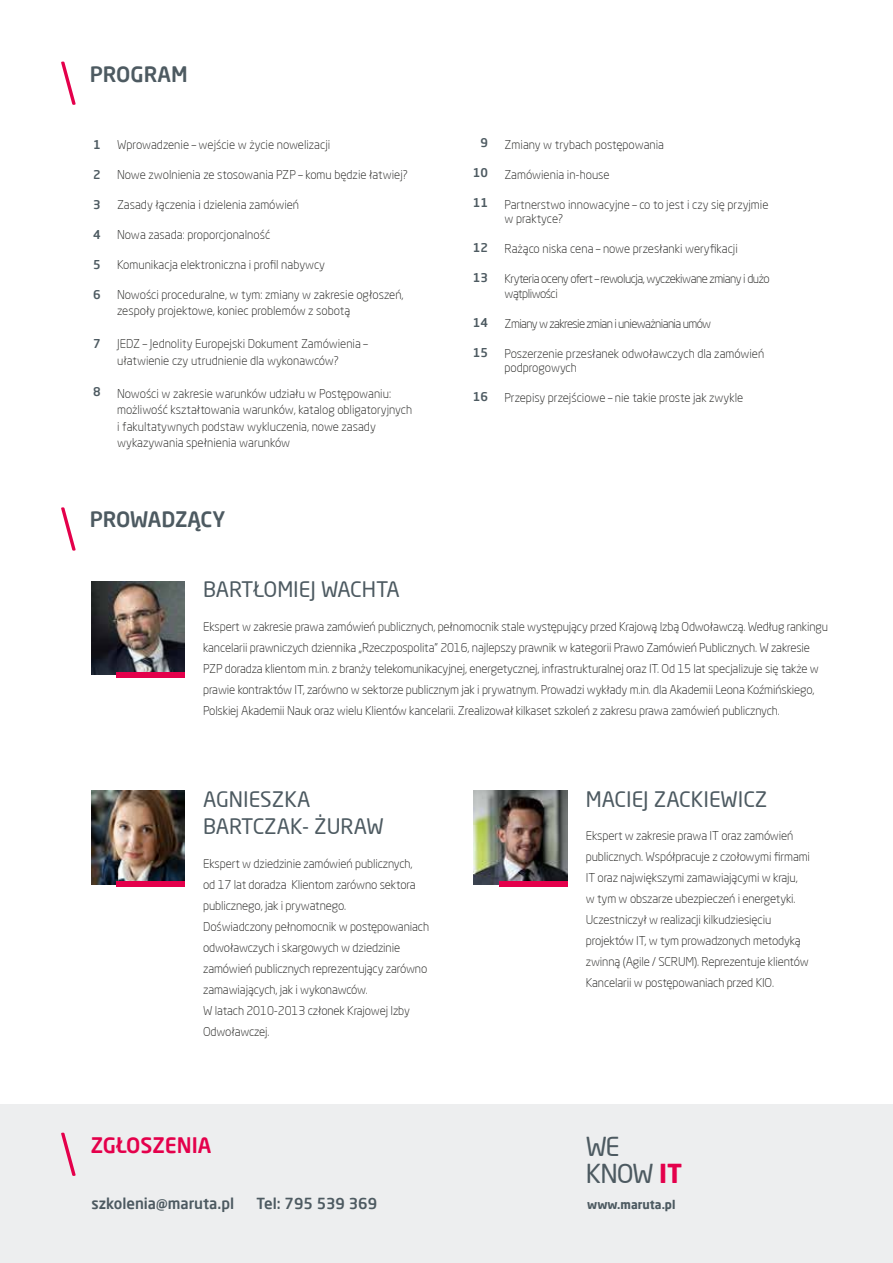
<style>
.page{position:relative;width:893px;height:1263px;background:#fff}
.page>*{position:absolute;margin:0;border:0;box-sizing:border-box;transform-origin:0 0}
.t1{font:25.65px/26.7px "Neo Sans Pro";letter-spacing:-.045em;color:#4d5a61}
.t2{font:21px/27px "Neo Sans Pro";color:#4d5a61}
.t3{font:500 21px "Neo Sans Pro";color:#4d5a61}
.t4{font:500 21px "Neo Sans Pro";color:#e4004b}
.t5{font:500 15px "Neo Sans Pro";color:#4d5a61}
.t6{font:300 12px/21px "Neo Sans Pro";letter-spacing:-.01em;color:#1d1d1b}
.t7{font:300 12px/14.4px "Neo Sans Pro";letter-spacing:-.04em;color:#1d1d1b}
.t8{font:300 12px "Neo Sans Pro";letter-spacing:-.05em;color:#1d1d1b}
.t9{font:500 12px "Neo Sans Pro";color:#4d5a61}
.t10{font:700 12px "Neo Sans Pro";color:#4d5a61}
.s1{font-weight:700;color:#e4004b}
</style>
<div class="page">
<img style="left:474px;top:790px;width:93px;height:94px">
<img style="left:91px;top:791px;width:94px;height:93px">
<div style="left:117px;top:881px;width:68px;height:6px;background:#e4004b"></div>
<div style="left:499px;top:881px;width:68px;height:6px;background:#e4004b"></div>
<svg style="left:61px;top:507px;width:15px;height:44px"></svg>
<svg style="left:61px;top:62px;width:15px;height:43px"></svg>
<div style="left:0;top:1104px;width:893px;height:159px;background:#edeeef"></div>
<svg style="left:61px;top:1132px;width:15px;height:44px"></svg>
<img style="left:91px;top:581px;width:94px;height:94px">
<div style="left:117px;top:672px;width:68px;height:5px;background:#e4004b"></div>
<h2 class="t3" style="left:90px;top:61px;width:99px">PROGRAM</h2>
<p class="t9" style="left:93px;top:137px;width:9px">1</p>
<p class="t9" style="left:93px;top:167px;width:9px">2</p>
<p class="t9" style="left:93px;top:197px;width:9px">3</p>
<p class="t9" style="left:93px;top:227px;width:9px">4</p>
<p class="t9" style="left:93px;top:257px;width:9px">5</p>
<p class="t9" style="left:93px;top:287px;width:9px">6</p>
<p class="t9" style="left:93px;top:336px;width:9px">7</p>
<p class="t9" style="left:93px;top:384px;width:9px">8</p>
<p class="t6" style="left:117px;top:134px;width:215px">Wprowadzenie – wejście w życie nowelizacji</p>
<p class="t6" style="left:117px;top:164px;width:292px">Nowe zwolnienia ze stosowania PZP – komu będzie łatwiej?</p>
<p class="t6" style="left:117px;top:194px;width:184px">Zasady łączenia i dzielenia zamówień</p>
<p class="t6" style="left:117px;top:224px;width:155px">Nowa zasada: proporcjonalność</p>
<p class="t6" style="left:117px;top:254px;width:209px">Komunikacja elektroniczna i profil nabywcy</p>
<p class="t6" style="left:117px;top:286px;width:288px;line-height:16.5px">Nowości proceduralne, w tym: zmiany w zakresie ogłoszeń, zespoły projektowe, koniec problemów z sobotą</p>
<p class="t6" style="left:117px;top:335px;width:252px;line-height:16.5px">JEDZ – Jednolity Europejski Dokument Zamówienia – ułatwienie czy utrudnienie dla wykonawców?</p>
<p class="t6" style="left:117px;top:385px;width:296px;line-height:16.5px">Nowości w zakresie warunków udziału w Postępowaniu: możliwość kształtowania warunków, katalog obligatoryjnych i fakultatywnych podstaw wykluczenia, nowe zasady wykazywania spełnienia warunków</p>
<h2 class="t3" style="left:90px;top:506px;width:137px">PROWADZĄCY</h2>
<p class="t9" style="left:480px;top:135px;width:9px">9</p>
<p class="t9" style="left:473px;top:165px;width:17px">10</p>
<p class="t9" style="left:473px;top:195px;width:17px">11</p>
<p class="t9" style="left:473px;top:240px;width:17px">12</p>
<p class="t9" style="left:473px;top:270px;width:17px">13</p>
<p class="t9" style="left:473px;top:315px;width:17px">14</p>
<p class="t9" style="left:473px;top:345px;width:17px">15</p>
<p class="t9" style="left:473px;top:389px;width:17px">16</p>
<p class="t6" style="left:504px;top:134px;width:161px">Zmiany w trybach postępowania</p>
<p class="t6" style="left:504px;top:164px;width:107px">Zamówienia in-house</p>
<p class="t6" style="left:504px;top:197px;width:266px;line-height:14.4px">Partnerstwo innowacyjne – co to jest i czy się przyjmie w praktyce?</p>
<p class="t6" style="left:504px;top:238px;width:235px">Rażąco niska cena – nowe przesłanki weryfikacji</p>
<p class="t7" style="left:504px;top:271px;width:267px">Kryteria oceny ofert – rewolucja, wyczekiwane zmiany i dużo wątpliwości</p>
<p class="t8" style="left:504px;top:316px;width:208px">Zmiany w zakresie zmian i unieważniania umów</p>
<p class="t6" style="left:504px;top:346px;width:261px;line-height:14.4px">Poszerzenie przesłanek odwoławczych dla zamówień podprogowych</p>
<p class="t6" style="left:504px;top:387px;width:240px">Przepisy przejściowe – nie takie proste jak zwykle</p>
<h2 class="t2" style="left:203px;top:575px;width:198px">BARTŁOMIEJ WACHTA</h2>
<p class="t6" style="left:203px;top:615px;width:626px">Ekspert w zakresie prawa zamówień publicznych, pełnomocnik stale występujący przed Krajową Izbą Odwoławczą. Według rankingu kancelarii prawniczych dziennika „Rzeczpospolita” 2016, najlepszy prawnik w kategorii Prawo Zamówień Publicznych. W zakresie PZP doradza klientom m.in. z branży telekomunikacyjnej, energetycznej, infrastrukturalnej oraz IT. Od 15 lat specjalizuje się także w prawie kontraktów IT, zarówno w sektorze publicznym jak i prywatnym. Prowadzi wykłady m.in. dla Akademii Leona Koźmińskiego, Polskiej Akademii Nauk oraz wielu Klientów kancelarii. Zrealizował kilkaset szkoleń z zakresu prawa zamówień publicznych.</p>
<h2 class="t2" style="left:203px;top:785px;width:182px">AGNIESZKA<br>BARTCZAK- ŻURAW</h2>
<p class="t6" style="left:203px;top:853px;width:227px">Ekspert w dziedzinie zamówień publicznych,<br>od 17 lat doradza Klientom zarówno sektora publicznego, jak i prywatnego.<br>Doświadczony pełnomocnik w postępowaniach odwoławczych i skargowych w dziedzinie zamówień publicznych reprezentujący zarówno zamawiających, jak i wykonawców.<br>W latach 2010-2013 członek Krajowej Izby Odwoławczej.</p>
<h2 class="t2" style="left:586px;top:785px;width:183px">MACIEJ ZACKIEWICZ</h2>
<p class="t6" style="left:586px;top:825px;width:226px">Ekspert w zakresie prawa IT oraz zamówień publicznych. Współpracuje z czołowymi firmami IT oraz największymi zamawiającymi w kraju,<br>w tym w obszarze ubezpieczeń i energetyki.<br>Uczestniczył w realizacji kilkudziesięciu projektów IT, w tym prowadzonych metodyką zwinną (Agile / SCRUM). Reprezentuje klientów Kancelarii w postępowaniach przed KIO.</p>
<h2 class="t4" style="left:91px;top:1132px;width:122px">ZGŁOSZENIA</h2>
<h1 class="t1" style="left:586px;top:1133px;width:98px">WE<br>KNOW <span class="s1">IT</span></h1>
<p class="t5" style="left:91px;top:1194px;width:144px">szkolenia@maruta.pl</p>
<p class="t5" style="left:257px;top:1194px;width:122px">Tel: 795 539 369</p>
<p class="t10" style="left:587px;top:1197px;width:90px">www.maruta.pl</p>
</div>
